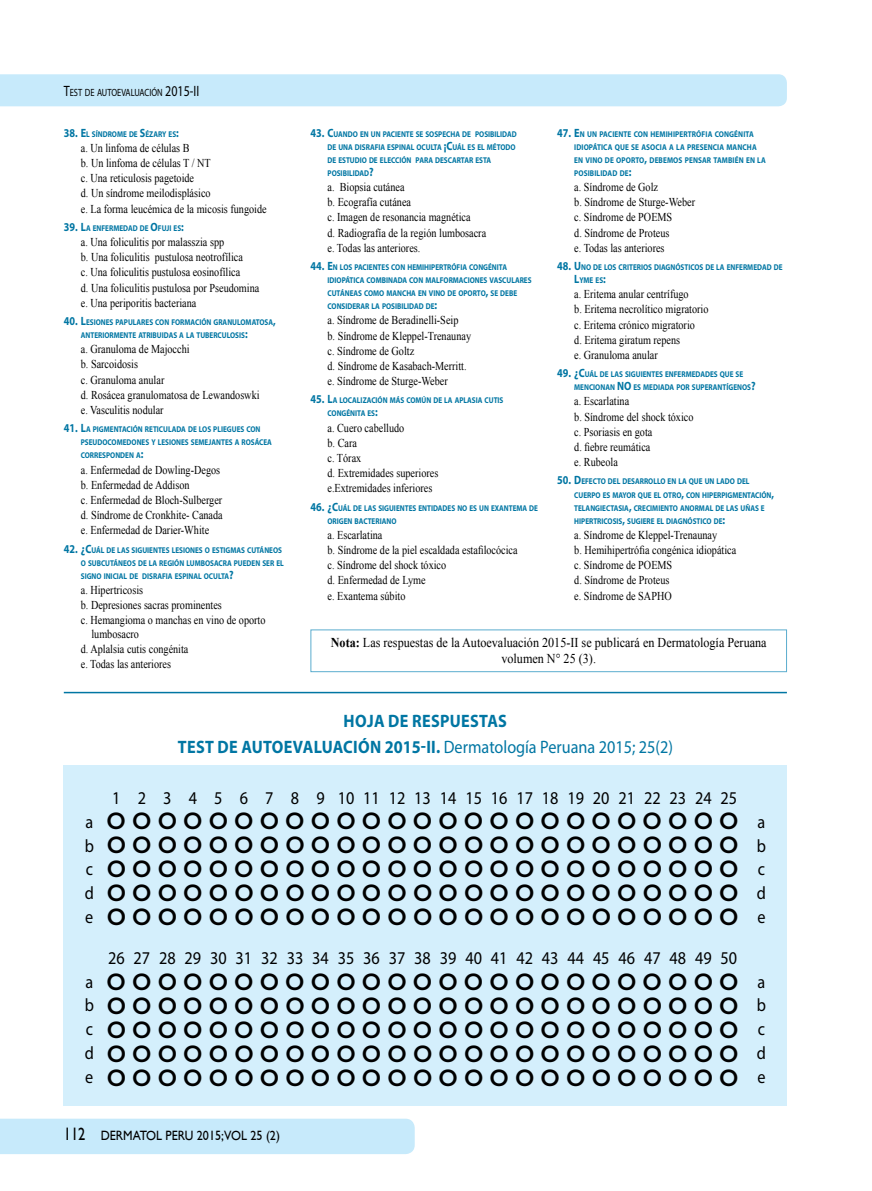
<style>
.page{position:relative;width:872px;height:1191px;background:#fff}
.page>*{position:absolute;margin:0;border:0;box-sizing:border-box;transform-origin:0 0}
.t1{font:600 24px/24px "Gill Sans";letter-spacing:.27em;color:#000;text-align:justify;scale:.95 1}
.t2{font:18px/23.7px "Myriad Pro";color:#000;text-align:justify;scale:.9 1}
.t3{font:700 18px/25.8px "Myriad Pro";letter-spacing:.02em;color:#0076a3;text-align:center;scale:.9 1}
.t4{font:13.5px/16.2px "Times New Roman";color:#000;text-align:center;scale:.9 1}
.t5{font:13.5px "Gill Sans";color:#000;scale:.9 1}
.t6{font:12px/15.1px "Times New Roman";color:#000;scale:.85 1}
.t7{font:10.5px "Myriad Pro";color:#000;scale:.8 1}
.t8{font:700 8.4px/13px "Myriad Pro";color:#0076a3;scale:.85 1}
.t9{font:700 8.4px/13px "Myriad Pro";color:#0076a3;scale:.86 1}
.s1{font-size:15px}
.s2{font-size:12px}
.s3{font-weight:700}
.s4{font-weight:400}
.s5{font-size:18px}
</style>
<div class="page">
<div style="left:0;top:74px;width:787px;height:32px;background:#c7eafb"></div>
<div style="left:0;top:1118px;width:415px;height:36px;background:#c7eafb"></div>
<div style="left:310px;top:629px;width:477px;height:43px;border:1px solid #5badce"></div>
<div style="left:64px;top:765px;width:723px;height:341px;background:#d4effc"></div>
<hr style="left:64px;top:692px;width:723px;height:1px;background:#0076a3">
<p class="t7" style="left:64px;top:86px;width:166px"><span class="s1">T</span>EST DE AUTOEVALUACIÓN <span class="s1">2015-II</span></p>
<p class="t8" style="left:64px;top:127px;width:137px"><span class="s2">38. E</span>L SÍNDROME DE <span class="s2">S</span>ÉZARY ES<span class="s2">:</span></p>
<p class="t6" style="left:81px;top:140px;width:220px">a. Un linfoma de células B<br>b. Un linfoma de células T / NT<br>c. Una reticulosis pagetoide<br>d. Un síndrome meilodisplásico<br>e. La forma leucémica de la micosis fungoide</p>
<p class="t8" style="left:64px;top:221px;width:143px"><span class="s2">39. L</span>A ENFERMEDAD DE <span class="s2">O</span>FUJI ES<span class="s2">:</span></p>
<p class="t6" style="left:81px;top:234px;width:211px">a. Una foliculitis por malasszia spp<br>b. Una foliculitis pustulosa neotrofílica<br>c. Una foliculitis pustulosa eosinofílica<br>d. Una foliculitis pustulosa por Pseudomina e. Una periporitis bacteriana</p>
<p class="t8" style="left:81px;top:315px;width:231px;text-indent:-17px"><span class="s2">40. L</span>ESIONES PAPULARES CON FORMACIÓN GRANULOMATOSA<span class="s2">,<br></span>ANTERIORMENTE ATRIBUIDAS A LA TUBERCULOSIS<span class="s2">:</span></p>
<p class="t6" style="left:81px;top:341px;width:212px">a. Granuloma de Majocchi<br>b. Sarcoidosis<br>c. Granuloma anular<br>d. Rosácea granulomatosa de Lewandoswki e. Vasculitis nodular</p>
<p class="t8" style="left:81px;top:422px;width:226px;text-indent:-17px"><span class="s2">41. L</span>A PIGMENTACIÓN RETICULADA DE LOS PLIEGUES CON<br>PSEUDOCOMEDONES Y LESIONES SEMEJANTES A ROSÁCEA<br>CORRESPONDEN A<span class="s2">:</span></p>
<p class="t6" style="left:81px;top:461px;width:168px">a. Enfermedad de Dowling-Degos b. Enfermedad de Addison<br>c. Enfermedad de Bloch-Sulberger d. Síndrome de Cronkhite- Canada e. Enfermedad de Darier-White</p>
<p class="t8" style="left:81px;top:543px;width:240px;text-indent:-17px"><span class="s2">42. ¿C</span>UÁL DE LAS SIGUIENTES LESIONES O ESTIGMAS CUTÁNEOS<br>O SUBCUTÁNEOS DE LA REGIÓN LUMBOSACRA PUEDEN SER EL<br>SIGNO INICIAL DE DISRAFIA ESPINAL OCULTA<span class="s2">?</span></p>
<p class="t6" style="left:81px;top:582px;width:219px">a. Hipertricosis<br>b. Depresiones sacras prominentes<br>c. Hemangioma o manchas en vino de oporto</p>
<p class="t6" style="left:81px;top:626px;width:128px;text-indent:11px">lumbosacro<br>d. Aplalsia cutis congénita e. Todas las anteriores</p>
<p class="t8" style="left:327px;top:127px;width:224px;text-indent:-17px"><span class="s2">43. C</span>UANDO EN UN PACIENTE SE SOSPECHA DE POSIBILIDAD DE UNA DISRAFIA ESPINAL OCULTA <span class="s2">¡C</span>UÁL ES EL MÉTODO DE ESTUDIO DE ELECCIÓN PARA DESCARTAR ESTA POSIBILIDAD<span class="s2">?</span></p>
<p class="t6" style="left:327px;top:179px;width:188px">a. Biopsia cutánea<br>b. Ecografía cutánea<br>c. Imagen de resonancia magnética<br>d. Radiografía de la región lumbosacra e. Todas las anteriores.</p>
<p class="t8" style="left:327px;top:260px;width:242px;text-indent:-17px"><span class="s2">44. E</span>N LOS PACIENTES CON HEMIHIPERTRÓFIA CONGÉNITA IDIOPÁTICA COMBINADA CON MALFORMACIONES VASCULARES CUTÁNEAS COMO MANCHA EN VINO DE OPORTO<span class="s2">,</span> SE DEBE CONSIDERAR LA POSIBILIDAD DE<span class="s2">:</span></p>
<p class="t6" style="left:327px;top:312px;width:170px">a. Síndrome de Beradinelli-Seip<br>b. Síndrome de Kleppel-Trenaunay c. Síndrome de Goltz<br>d. Síndrome de Kasabach-Merritt. e. Síndrome de Sturge-Weber</p>
<p class="t8" style="left:327px;top:394px;width:208px;text-indent:-17px"><span class="s2">45. L</span>A LOCALIZACIÓN MÁS COMÚN DE LA APLASIA CUTIS<br>CONGÉNITA ES<span class="s2">:</span></p>
<p class="t6" style="left:327px;top:419px;width:132px">a. Cuero cabelludo<br>b. Cara<br>c. Tórax<br>d. Extremidades superiores e.Extremidades inferiores</p>
<p class="t8" style="left:327px;top:501px;width:249px;text-indent:-17px"><span class="s2">46. ¿C</span>UÁL DE LAS SIGUIENTES ENTIDADES NO ES UN EXANTEMA DE<br>ORIGEN BACTERIANO</p>
<p class="t6" style="left:327px;top:527px;width:225px">a. Escarlatina<br>b. Síndrome de la piel escaldada estafilocócica c. Síndrome del shock tóxico<br>d. Enfermedad de Lyme<br>e. Exantema súbito</p>
<p class="t9" style="left:574px;top:127px;width:224px;text-indent:-17px"><span class="s2">47. E</span>N UN PACIENTE CON HEMIHIPERTRÓFIA CONGÉNITA IDIOPÁTICA QUE SE ASOCIA A LA PRESENCIA MANCHA EN VINO DE OPORTO<span class="s2">,</span> DEBEMOS PENSAR TAMBIÉN EN LA POSIBILIDAD DE<span class="s2">:</span></p>
<p class="t6" style="left:574px;top:179px;width:144px">a. Síndrome de Golz<br>b. Síndrome de Sturge-Weber c. Síndrome de POEMS<br>d. Síndrome de Proteus<br>e. Todas las anteriores</p>
<p class="t8" style="left:574px;top:260px;width:246px;text-indent:-17px"><span class="s2">48. U</span> NO DE LOS CRITERIOS DIAGNÓSTICOS DE LA ENFERMEDAD DE<br><span class="s2">L</span>YME ES<span class="s2">:</span></p>
<p class="t6" style="left:574px;top:286px;width:159px">a. Eritema anular centrífugo<br>b. Eritema necrolítico migratorio c. Eritema crónico migratorio<br>d. Eritema giratum repens<br>e. Granuloma anular</p>
<p class="t8" style="left:574px;top:367px;width:215px;text-indent:-17px"><span class="s2">49. ¿C</span>UÁL DE LAS SIGUIENTES ENFERMEDADES QUE SE<br>MENCIONAN <span class="s2">NO</span> ES MEDIADA POR SUPERANTÍGENOS<span class="s2">?</span></p>
<p class="t6" style="left:574px;top:393px;width:142px">a. Escarlatina<br>b. Síndrome del shock tóxico c. Psoriasis en gota<br>d. fiebre reumática<br>e. Rubeola</p>
<p class="t8" style="left:574px;top:475px;width:237px;text-indent:-17px"><span class="s2">50. D</span>EFECTO DEL DESARROLLO EN LA QUE UN LADO DEL CUERPO ES MAYOR QUE EL OTRO<span class="s2">,</span> CON HIPERPIGMENTACIÓN<span class="s2">, </span>TELANGIECTASIA<span class="s2">,</span> CRECIMIENTO ANORMAL DE LAS UÑAS E HIPERTRICOSIS<span class="s2">,</span> SUGIERE EL DIAGNÓSTICO DE<span class="s2">:</span></p>
<p class="t6" style="left:574px;top:527px;width:192px">a. Síndrome de Kleppel-Trenaunay<br>b. Hemihipertrófia congénica idiopática c. Síndrome de POEMS<br>d. Síndrome de Proteus<br>e. Síndrome de SAPHO</p>
<p class="t4" style="left:331px;top:634px;width:485px"><span class="s3">Nota:</span> Las respuestas de la Autoevaluación 2015-II se publicará en Dermatología Peruana volumen N° 25 (3).</p>
<h2 class="t3" style="left:178px;top:707px;width:552px">HOJA DE RESPUESTAS<br>TEST DE AUTOEVALUACIÓN 2015-II. <span class="s4">Dermatología Peruana</span> <span class="s4">2015; 25(2)</span></h2>
<h2 class="t2" style="left:112px;top:785px;width:696px">1 2 3 4 5 6 7 8 9 10111213141516171819202122232425</h2>
<h1 class="t1" style="left:107px;top:808px;width:667px">OOOOOOOOOOOOOOOOOOOOOOOOO OOOOOOOOOOOOOOOOOOOOOOOOO OOOOOOOOOOOOOOOOOOOOOOOOO OOOOOOOOOOOOOOOOOOOOOOOOO OOOOOOOOOOOOOOOOOOOOOOOOO</h1>
<h2 class="t2" style="left:108px;top:946px;width:700px">26 27 28 29 30 31 32 33 34 35 36 37 38 39 40 41 42 43 44 45 46 47 48 49 50</h2>
<h1 class="t1" style="left:107px;top:969px;width:667px">OOOOOOOOOOOOOOOOOOOOOOOOO OOOOOOOOOOOOOOOOOOOOOOOOO OOOOOOOOOOOOOOOOOOOOOOOOO OOOOOOOOOOOOOOOOOOOOOOOOO OOOOOOOOOOOOOOOOOOOOOOOOO</h1>
<h2 class="t2" style="left:85px;top:809px;width:12px">a b c d e</h2>
<h2 class="t2" style="left:757px;top:809px;width:12px">a b c d e</h2>
<h2 class="t2" style="left:85px;top:969px;width:12px">a b c d e</h2>
<h2 class="t2" style="left:757px;top:969px;width:12px">a b c d e</h2>
<p class="t5" style="left:64px;top:1127px;width:242px"><span class="s5">112</span> DERMATOL PERU 2015;VOL 25 (2)</p>
</div>
